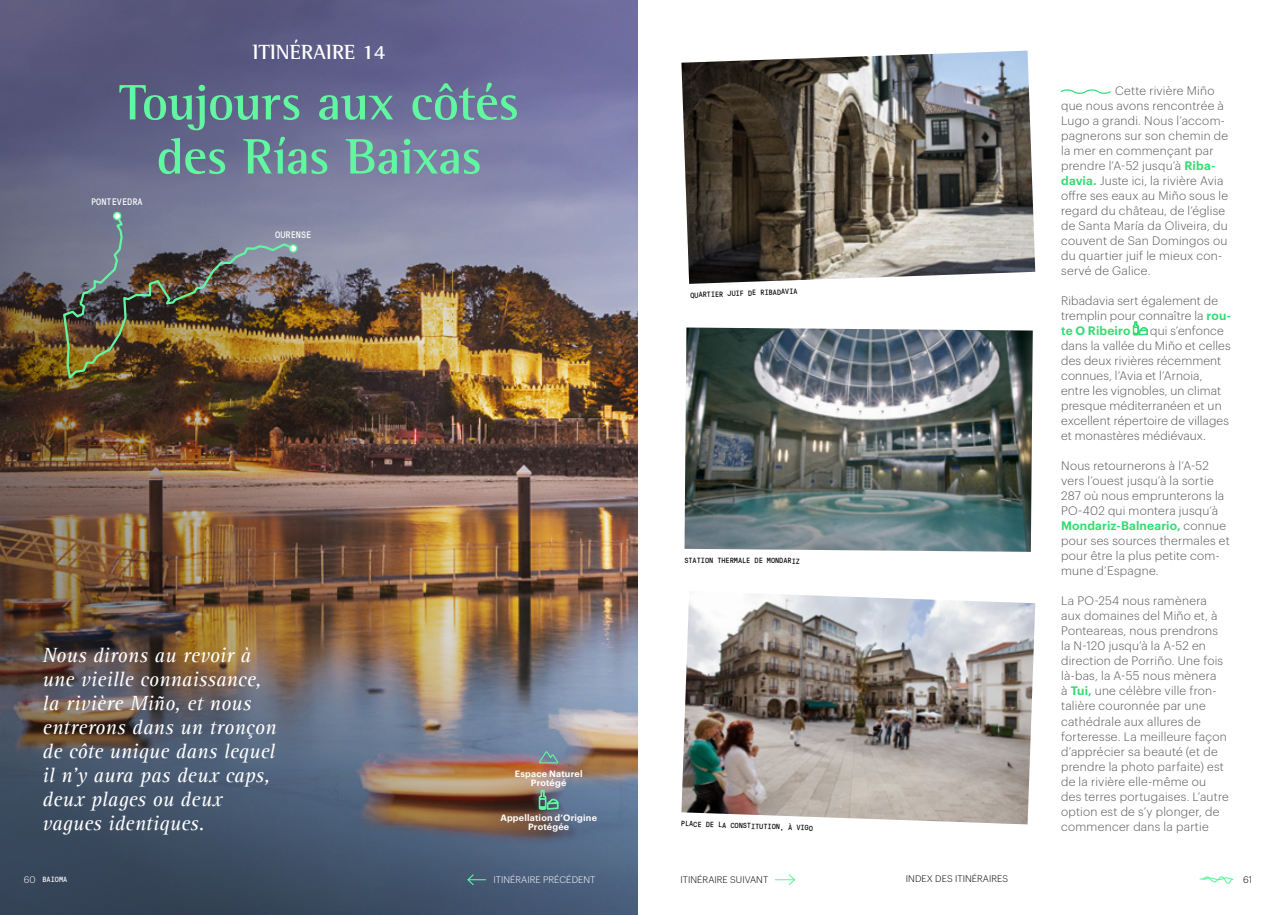
<style>
.page{position:relative;width:1276px;height:915px;background:#fff}
.page>*{position:absolute;margin:0;border:0;box-sizing:border-box;transform-origin:0 0}
.t1{font:700 51px/54px "Rotis Semi Serif Std";letter-spacing:-.01em;color:#61f7a0;text-align:center}
.t2{font:italic 21px/24px "Rotis Serif";letter-spacing:.005em;color:#fff}
.t3{font:700 21px "Rotis Semi Serif Std";color:#fff}
.t4{font:300 12px/15px "Graphik";letter-spacing:.02em;color:#575756}
.t5{font:300 9.3px "Graphik";letter-spacing:.005em;color:#000}
.t6{font:300 9.3px "Graphik";letter-spacing:.005em;color:#fff}
.t7{font:9.3px "GT Pressura Mono";color:#fff}
.t8{font:600 9px/9px "Graphik";letter-spacing:.02em;color:#fff;text-align:center}
.t9{font:7.5px "GT Pressura Mono";letter-spacing:-.01em;color:#000}
.t10{font:7.5px "GT Pressura Mono";color:#fff}
.s1{font-weight:600;color:#33db72}
.s2{font-family:"Graphik";font-weight:300;font-size:9.3px}
</style>
<div class="page">
<img style="left:0;top:0;width:638px;height:914px">
<svg style="left:1133px;top:321px;width:14px;height:14px"></svg>
<svg style="left:1061px;top:89px;width:50px;height:5px"></svg>
<img style="left:681px;top:51px;width:354px;height:233px">
<img style="left:684px;top:327px;width:348px;height:224px">
<img style="left:681px;top:594px;width:354px;height:230px">
<svg style="left:538px;top:749px;width:21px;height:14px"></svg>
<svg style="left:539px;top:789px;width:19px;height:20px"></svg>
<img style="left:62px;top:215px;width:233px;height:167px">
<svg style="left:113px;top:212px;width:8px;height:8px"></svg>
<svg style="left:289px;top:244px;width:8px;height:8px"></svg>
<svg style="left:775px;top:874px;width:21px;height:12px"></svg>
<svg style="left:1199px;top:876px;width:34px;height:7px"></svg>
<svg style="left:466px;top:872px;width:20px;height:14px"></svg>
<h2 class="t3" style="left:253px;top:39px;width:134px">ITINÉRAIRE 14</h2>
<h1 class="t1" style="left:119px;top:75px;width:401px">Toujours aux côtés des Rías Baixas</h1>
<p class="t7" style="left:91px;top:195px;width:53px">PONTEVEDRA</p>
<p class="t7" style="left:275px;top:228px;width:38px">OURENSE</p>
<p class="t9" style="left:690px;top:289px;width:109px;rotate:-2deg">QUARTIER JUIF DE RIBADAVIA</p>
<h2 class="t2" style="left:43px;top:643px;width:235px">Nous dirons au revoir à une vieille connaissance, la rivière Miño, et nous entrerons dans un tronçon de côte unique dans lequel il n’y aura pas deux caps, deux plages ou deux vagues identiques.</h2>
<p class="t8" style="left:515px;top:768px;width:69px">Espace Naturel<br>Protégé</p>
<p class="t8" style="left:500px;top:812px;width:98px">Appellation d’Origine<br>Protégée</p>
<p class="t9" style="left:684px;top:555px;width:117px">STATION THERMALE DE MONDARIZ</p>
<p class="t9" style="left:681px;top:817px;width:134px;rotate:2deg">PLACE DE LA CONSTITUTION, À VIGO</p>
<p class="t4" style="left:1061px;top:82px;width:169px;text-indent:54px">Cette rivière Miño que nous avons rencontrée à<br>Lugo a grandi. Nous l’accom&shy;pagnerons sur son chemin de la mer en commençant par prendre l’A-52 jusqu’à <span class="s1">Riba&shy;davia.</span> Juste ici, la rivière Avia offre ses eaux au Miño sous le regard du château, de l’église de Santa María da Oliveira, du couvent de San Domingos ou du quartier juif le mieux con&shy;servé de Galice.</p>
<p class="t4" style="left:1061px;top:292px;width:171px">Ribadavia sert également de tremplin pour connaître la <span class="s1">rou&shy;te O Ribeiro</span></p>
<p class="t4" style="left:1061px;top:322px;width:171px;text-indent:89px">qui s’enfonce dans la vallée du Miño et celles des deux rivières récemment connues, l’Avia et l’Arnoia, entre les vignobles, un climat presque méditerranéen et un excellent répertoire de villages et monastères médiévaux.</p>
<p class="t4" style="left:1061px;top:457px;width:170px">Nous retournerons à l’A-52 vers l’ouest jusqu’à la sortie<br>287 où nous emprunterons la<br>PO-402 qui montera jusqu’à<br><span class="s1">Mondariz-Balneario,</span> connue pour ses sources thermales et pour être la plus petite com&shy;mune d’Espagne.</p>
<p class="t4" style="left:1061px;top:592px;width:169px">La PO-254 nous ramènera aux domaines del Miño et, à<br>Ponteareas, nous prendrons la N-120 jusqu’à la A-52 en direction de Porriño. Une fois là-bas, la A-55 nous mènera<br>à <span class="s1">Tui,</span> une célèbre ville fron&shy;talière couronnée par une cathédrale aux allures de forteresse. La meilleure façon d’apprécier sa beauté (et de prendre la photo parfaite) est de la rivière elle-même ou des terres portugaises. L’autre option est de s’y plonger, de commencer dans la partie</p>
<p class="t10" style="left:24px;top:874px;width:45px"><span class="s2">60</span> BAIOMA</p>
<p class="t6" style="left:493px;top:872px;width:103px">ITINÉRAIRE PRÉCÉDENT</p>
<p class="t5" style="left:680px;top:872px;width:89px">ITINÉRAIRE SUIVANT</p>
<p class="t5" style="left:906px;top:871px;width:104px">INDEX DES ITINÉRAIRES</p>
<p class="t5" style="left:1243px;top:872px;width:11px">61</p>
</div>
